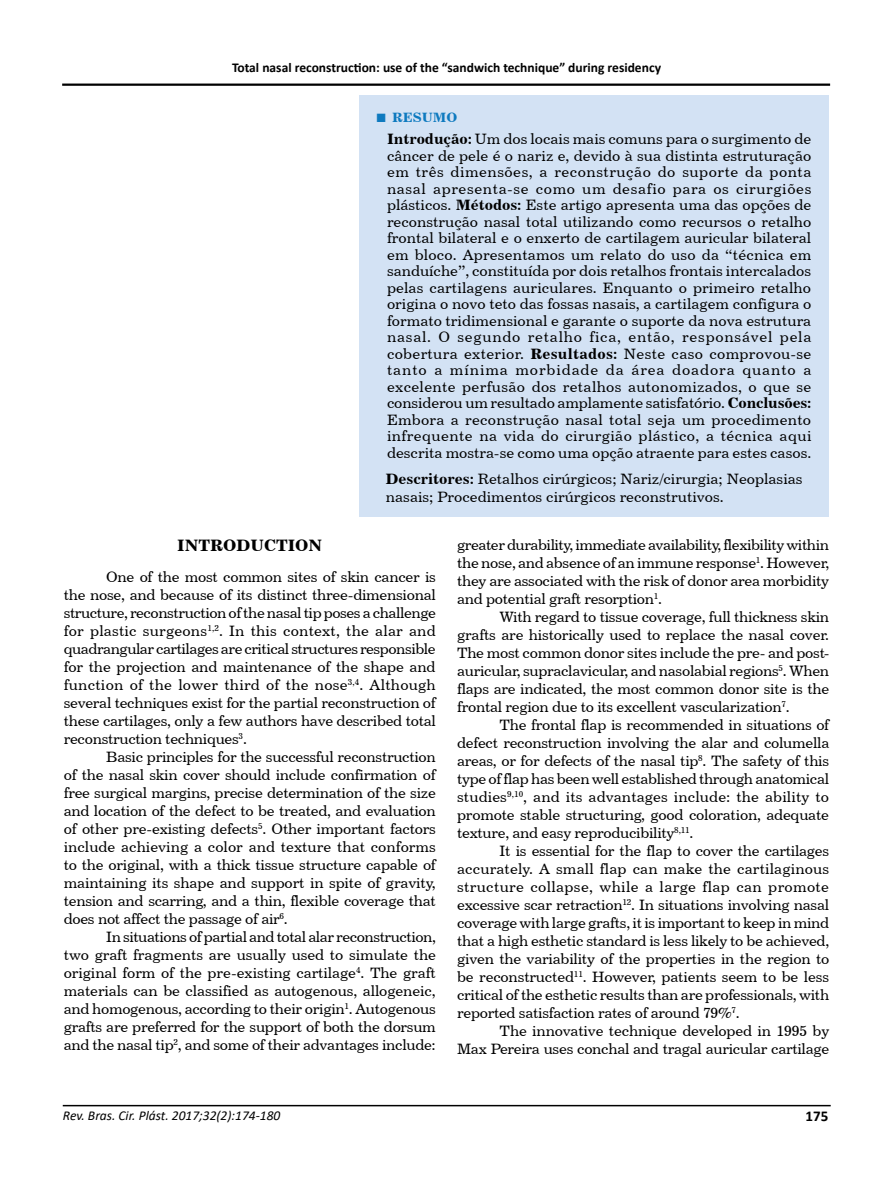
<style>
.page{position:relative;width:893px;height:1191px;background:#fff}
.page>*{position:absolute;margin:0;border:0;box-sizing:border-box;transform-origin:0 0}
.t1{font:16.5px "Century 731 BT Bold A";color:#000}
.t2{font:15px/18px "Century 731 BT Roman A";letter-spacing:-.02em;color:#000;text-align:justify}
.t3{font:15px/18px "Century 731 BT Roman A";color:#000}
.t4{font:700 15px "Calibri";color:#000}
.t5{font:700 13.5px "Calibri";color:#000}
.t6{font:italic 13.5px "Calibri";color:#000}
.t7{font:13.5px "Century 731 BT Bold A";color:#0e7abf}
.s1{font-family:"Times New Roman";font-weight:700;font-size:18px}
.s2{font-family:"Century 731 BT Bold A"}
</style>
<div class="page">
<hr style="left:63px;top:1104px;width:768px;height:2px;background:#000">
<hr style="left:62px;top:84px;width:768px;height:2px;background:#000">
<div style="left:359px;top:96px;width:470px;height:421px;background:#d3e2f4"></div>
<p class="t5" style="left:232px;top:58px;width:431px">Total nasal reconstruction: use of the “sandwich technique” during residency</p>
<p class="t7" style="left:376px;top:109px;width:83px"><span class="s1">■</span> RESUMO</p>
<p class="t2" style="left:387px;top:130px;width:426px;line-height:16.5px"><span class="s2">Introdução:</span> Um dos locais mais comuns para o surgimento de câncer de pele é o nariz e, devido à sua distinta estruturação em três dimensões, a reconstrução do suporte da ponta nasal apresenta-se como um desafio para os cirurgiões plásticos. <span class="s2">Métodos:</span> Este artigo apresenta uma das opções de reconstrução nasal total utilizando como recursos o retalho frontal bilateral e o enxerto de cartilagem auricular bilateral em bloco. Apresentamos um relato do uso da “técnica em sanduíche”, constituída por dois retalhos frontais intercalados pelas cartilagens auriculares. Enquanto o primeiro retalho origina o novo teto das fossas nasais, a cartilagem configura o formato tridimensional e garante o suporte da nova estrutura nasal. O segundo retalho fica, então, responsável pela cobertura exterior. <span class="s2">Resultados:</span> Neste caso comprovou-se tanto a mínima morbidade da área doadora quanto a excelente perfusão dos retalhos autonomizados, o que se considerou um resultado amplamente satisfatório. <span class="s2">Conclusões:<br></span>Embora a reconstrução nasal total seja um procedimento infrequente na vida do cirurgião plástico, a técnica aqui descrita mostra-se como uma opção atraente para estes casos.</p>
<p class="t3" style="left:386px;top:470px;width:418px"><span class="s2">Descritores:</span> Retalhos cirúrgicos; Nariz/cirurgia; Neoplasias nasais; Procedimentos cirúrgicos reconstrutivos.</p>
<p class="t1" style="left:177px;top:535px;width:147px">INTRODUCTION</p>
<p class="t2" style="left:64px;top:567px;width:374px;text-indent:43px">One of the most common sites of skin cancer is the nose, and because of its distinct three-dimensional structure, reconstruction of the nasal tip poses a challenge for plastic surgeons<sup>1,2</sup>. In this context, the alar and quadrangular cartilages are critical structures responsible for the projection and maintenance of the shape and function of the lower third of the nose<sup>3,4</sup>. Although several techniques exist for the partial reconstruction of these cartilages, only a few authors have described total reconstruction techniques<sup>3</sup>.</p>
<p class="t2" style="left:64px;top:747px;width:374px;text-indent:43px">Basic principles for the successful reconstruction of the nasal skin cover should include confirmation of free surgical margins, precise determination of the size and location of the defect to be treated, and evaluation of other pre-existing defects<sup>5</sup>. Other important factors include achieving a color and texture that conforms to the original, with a thick tissue structure capable of maintaining its shape and support in spite of gravity, tension and scarring, and a thin, flexible coverage that does not affect the passage of air<sup>6</sup>.</p>
<p class="t2" style="left:64px;top:927px;width:374px;text-indent:43px">In situations of partial and total alar reconstruction, two graft fragments are usually used to simulate the original form of the pre-existing cartilage<sup>4</sup>. The graft materials can be classified as autogenous, allogeneic, and homogenous, according to their origin<sup>1</sup>. Autogenous grafts are preferred for the support of both the dorsum and the nasal tip<sup>2</sup>, and some of their advantages include:</p>
<p class="t2" style="left:457px;top:535px;width:374px">greater durability, immediate availability, flexibility within the nose, and absence of an immune response<sup>1</sup>. However, they are associated with the risk of donor area morbidity and potential graft resorption<sup>1</sup>.</p>
<p class="t2" style="left:457px;top:607px;width:374px;text-indent:43px">With regard to tissue coverage, full thickness skin grafts are historically used to replace the nasal cover.<br>The most common donor sites include the pre- and post&shy;auricular, supraclavicular, and nasolabial regions<sup>5</sup>. When flaps are indicated, the most common donor site is the frontal region due to its excellent vascularization<sup>7</sup>.</p>
<p class="t2" style="left:457px;top:715px;width:374px;text-indent:43px">The frontal flap is recommended in situations of defect reconstruction involving the alar and columella areas, or for defects of the nasal tip<sup>8</sup>. The safety of this type of flap has been well established through anatomical studies<sup>9,10</sup>, and its advantages include: the ability to promote stable structuring, good coloration, adequate texture, and easy reproducibility<sup>8,11</sup>.</p>
<p class="t2" style="left:457px;top:841px;width:374px;text-indent:43px">It is essential for the flap to cover the cartilages accurately. A small flap can make the cartilaginous structure collapse, while a large flap can promote excessive scar retraction<sup>12</sup>. In situations involving nasal coverage with large grafts, it is important to keep in mind that a high esthetic standard is less likely to be achieved, given the variability of the properties in the region to be reconstructed<sup>11</sup>. However, patients seem to be less critical of the esthetic results than are professionals, with reported satisfaction rates of around 79%<sup>7</sup>.</p>
<p class="t2" style="left:457px;top:1021px;width:374px;text-align:right">The innovative technique developed in 1995 by<br>Max Pereira uses conchal and tragal auricular cartilage</p>
<p class="t6" style="left:63px;top:1105px;width:219px">Rev. Bras. Cir. Plást. 2017;32(2):174-180</p>
<p class="t4" style="left:806px;top:1105px;width:24px">175</p>
</div>
